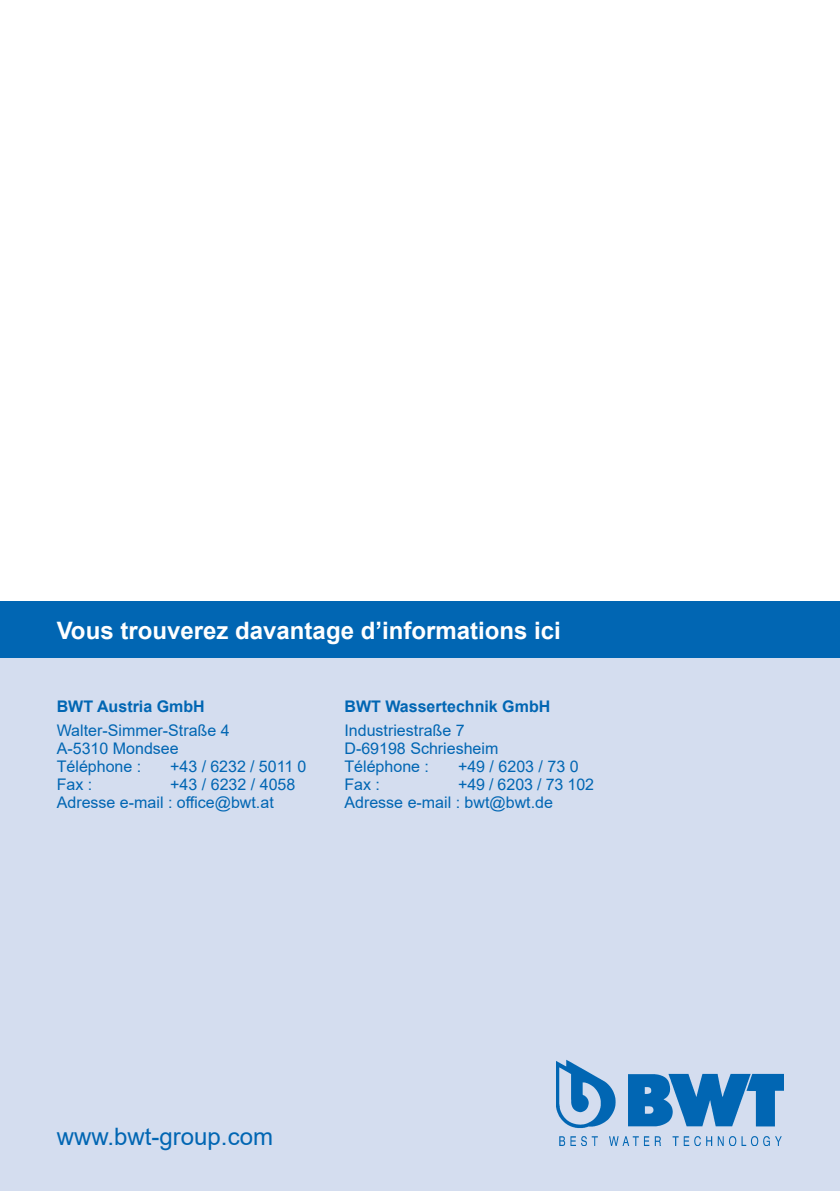
<style>
.page{position:relative;width:840px;height:1191px;background:#fff}
.page>*{position:absolute;margin:0;border:0;box-sizing:border-box;transform-origin:0 0}
.t1{font:700 24px "Arial";color:#fff}
.t2{font:24px "Arial";color:#0166b3}
.t3{font:16px/18px "Arial";color:#0166b3}
.t4{font:700 16px "Arial";color:#0166b3}
</style>
<div class="page">
<div style="left:0;top:652px;width:839px;height:539px;background:#d4ddef"></div>
<div style="left:0;top:601px;width:839px;height:57px;background:#0166b3"></div>
<img style="left:556px;top:1059px;width:226px;height:86px">
<h1 class="t1" style="left:57px;top:613px;width:505px">Vous trouverez davantage d’informations ici</h1>
<p class="t4" style="left:57px;top:695px;width:149px">BWT Austria GmbH</p>
<p class="t3" style="left:57px;top:721px;width:174px">Walter-Simmer-Straße 4<br>A-5310 Mondsee<br>Téléphone :</p>
<p class="t3" style="left:170px;top:757px;width:138px">+43 / 6232 / 5011 0</p>
<p class="t4" style="left:344px;top:695px;width:207px">BWT Wassertechnik GmbH</p>
<p class="t3" style="left:344px;top:721px;width:155px">Industriestraße 7<br>D-69198 Schriesheim<br>Téléphone :</p>
<p class="t3" style="left:457px;top:757px;width:122px">+49 / 6203 / 73 0</p>
<p class="t3" style="left:57px;top:775px;width:240px;text-indent:113px">+43 / 6232 / 4058<br>Adresse e-mail : office@bwt.at</p>
<p class="t3" style="left:57px;top:775px;width:37px">Fax :</p>
<p class="t3" style="left:344px;top:775px;width:251px;text-indent:113px">+49 / 6203 / 73 102<br>Adresse e-mail : bwt@bwt.de</p>
<p class="t3" style="left:344px;top:775px;width:37px">Fax :</p>
<h1 class="t2" style="left:57px;top:1120px;width:218px">www.bwt-group.com</h1>
</div>
